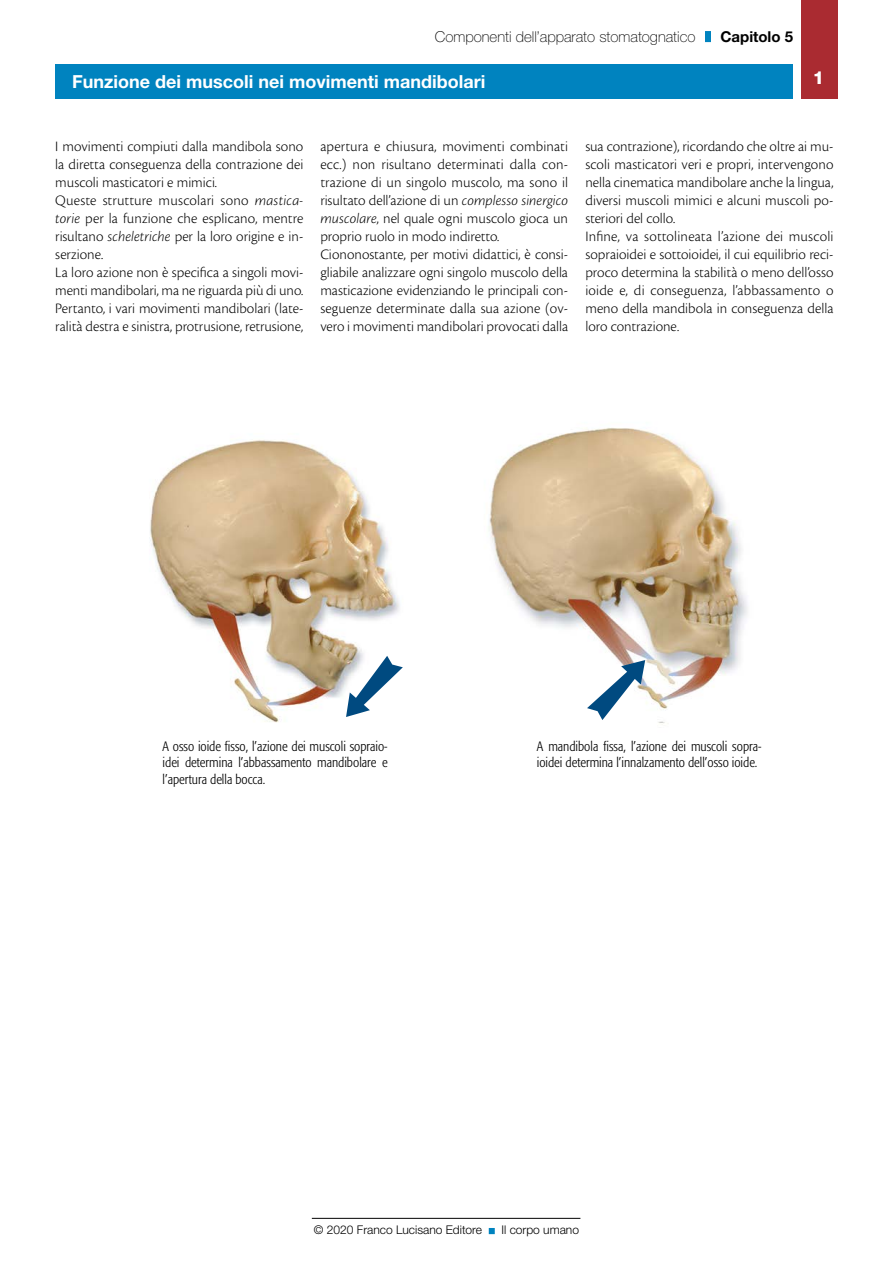
<style>
.page{position:relative;width:893px;height:1263px;background:#fff}
.page>*{position:absolute;margin:0;border:0;box-sizing:border-box;transform-origin:0 0}
.t1{font:700 18px "Helvetica Neue LT Std";color:#fff}
.t2{font:800 18px "Helvetica Neue LT Std";color:#fff}
.t3{font:300 15px/18px "Cronos Pro";color:#000}
.t4{font:100 15px "Helvetica Neue LT Std";color:#000}
.t5{font:700 15px "Helvetica Neue LT Std";color:#000}
.t6{font:300 condensed 13.5px/16.2px "Formata";color:#000;text-align:justify}
.t7{font:300 12px "Helvetica Neue LT Std";color:#000}
.s1{font-style:italic}
</style>
<div class="page">
<div style="left:55px;top:64px;width:738px;height:34px;background:#0083bf"></div>
<div style="left:802px;top:0;width:36px;height:99px;background:#aa2b31"></div>
<div style="left:705px;top:31px;width:6px;height:11px;background:#0083bf"></div>
<svg style="left:489px;top:1228px;width:6px;height:6px"></svg>
<hr style="left:312px;top:1218px;width:268px;height:1px;background:#000">
<img style="left:150px;top:428px;width:598px;height:296px">
<svg style="left:587px;top:660px;width:58px;height:60px"></svg>
<svg style="left:346px;top:656px;width:57px;height:61px"></svg>
<p class="t4" style="left:435px;top:28px;width:262px">Componenti dell’apparato stomatognatico</p>
<p class="t5" style="left:720px;top:27px;width:74px">Capitolo 5</p>
<p class="t1" style="left:72px;top:71px;width:415px">Funzione dei muscoli nei movimenti mandibolari</p>
<p class="t2" style="left:813px;top:67px;width:13px">1</p>
<p class="t3" style="left:55px;top:137px;width:250px">I movimenti compiuti dalla mandibola sono la diretta conseguenza della contrazione dei muscoli masticatori e mimici.<br>Queste strutture muscolari sono <span class="s1">mastica&shy;torie</span> per la funzione che esplicano, mentre risultano <span class="s1">scheletriche</span> per la loro origine e in&shy;serzione.<br>La loro azione non è specifica a singoli movi&shy;menti mandibolari, ma ne riguarda più di uno.<br>Pertanto, i vari movimenti mandibolari (late&shy;ralità destra e sinistra, protrusione, retrusione,</p>
<p class="t3" style="left:585px;top:137px;width:250px">sua contrazione), ricordando che oltre ai mu&shy;scoli masticatori veri e propri, intervengono nella cinematica mandibolare anche la lingua, diversi muscoli mimici e alcuni muscoli po&shy;steriori del collo.<br>Infine, va sottolineata l’azione dei muscoli sopraioidei e sottoioidei, il cui equilibrio reci&shy;proco determina la stabilità o meno dell’osso ioide e, di conseguenza, l’abbassamento o meno della mandibola in conseguenza della loro contrazione.</p>
<p class="t3" style="left:320px;top:137px;width:249px">apertura e chiusura, movimenti combinati ecc.) non risultano determinati dalla con&shy;trazione di un singolo muscolo, ma sono il risultato dell’azione di un <span class="s1">complesso sinergico muscolare</span>, nel quale ogni muscolo gioca un proprio ruolo in modo indiretto.<br>Ciononostante, per motivi didattici, è consi&shy;gliabile analizzare ogni singolo muscolo della masticazione evidenziando le principali con&shy;seguenze determinate dalla sua azione (ov&shy;vero i movimenti mandibolari provocati dalla</p>
<p class="t6" style="left:163px;top:738px;width:226px">A osso ioide fisso, l’azione dei muscoli sopraio&shy;idei determina l’abbassamento mandibolare e l’apertura della bocca.</p>
<p class="t6" style="left:537px;top:738px;width:226px">A mandibola fissa, l’azione dei muscoli sopra&shy;ioidei determina l’innalzamento dell’osso ioide.</p>
<p class="t7" style="left:314px;top:1222px;width:170px">© 2020 Franco Lucisano Editore</p>
<p class="t7" style="left:501px;top:1222px;width:79px">Il corpo umano</p>
</div>
